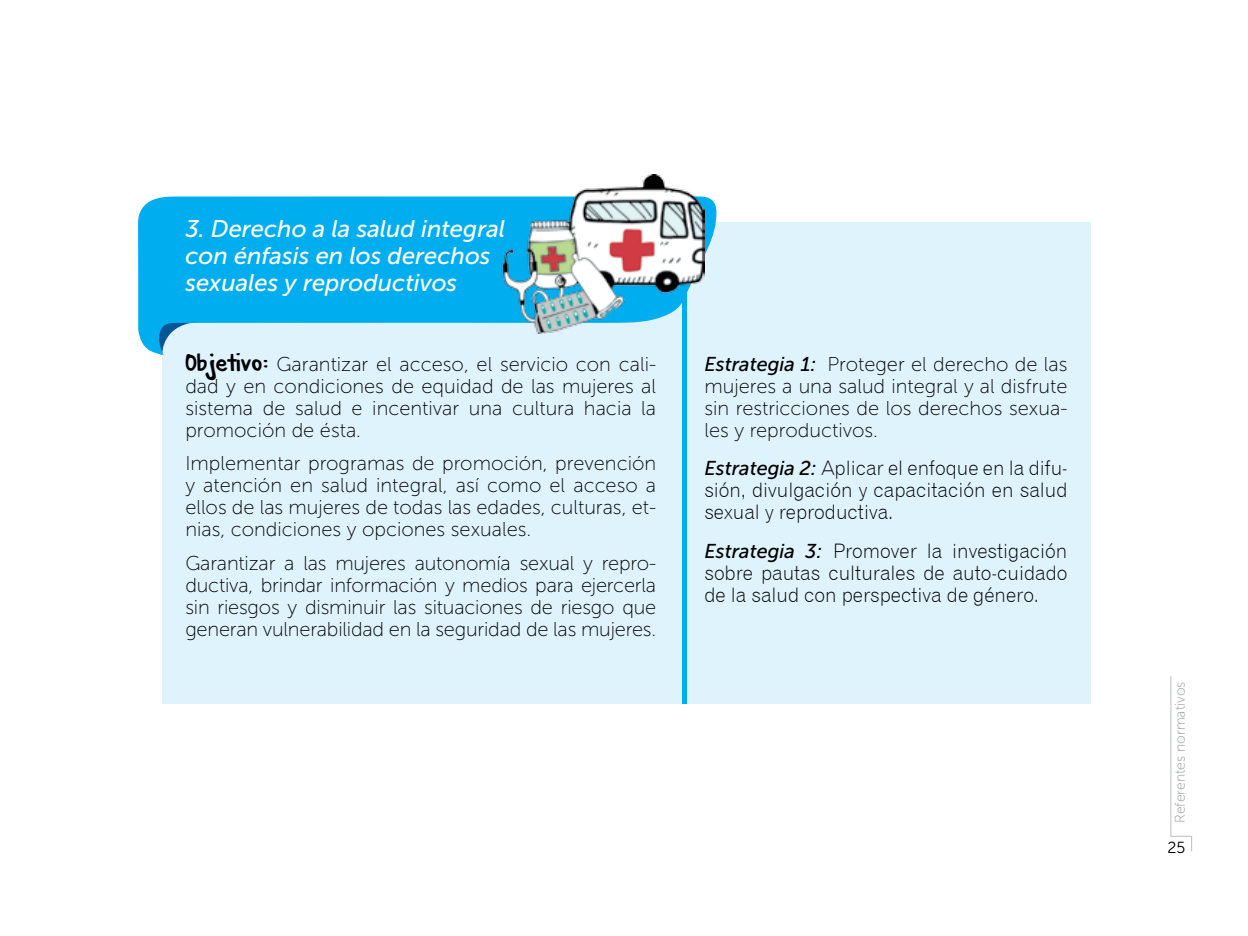
<style>
.page{position:relative;width:1248px;height:936px;background:#fff}
.page>*{position:absolute;margin:0;border:0;box-sizing:border-box;transform-origin:0 0}
.t1{font:italic 24px/27px "Museo Sans 500";color:#fff}
.t2{font:20px/22px "Museo Sans 100";color:#000;text-align:justify}
.t3{font:20px/22px "Gothic 720 BT Light B";color:#000;text-align:justify}
.t4{font:16px "Museo Sans 300";color:#000}
.t5{font:14px "Museo Sans 100";color:#939598}
.s1{font-family:"KG Shadowofthe Day";font-size:24px}
.s2{font-family:"Museo Sans 500";font-style:italic}
</style>
<div class="page">
<svg style="left:1170px;top:676px;width:22px;height:176px"></svg>
<div style="left:162px;top:222px;width:928px;height:481px;background:#dff3fd"></div>
<svg style="left:138px;top:196px;width:578px;height:159px;fill:#00aeef"></svg>
<hr style="left:682px;top:222px;width:4px;height:481px;background:#00aeef">
<img style="left:503px;top:175px;width:201px;height:158px">
<p class="t1" style="left:185px;top:216px;width:321px">3. Derecho a la salud integral con énfasis en los derechos sexuales y reproductivos</p>
<p class="t2" style="left:185px;top:353px;width:472px"><span class="s1">Objetivo:</span> Garantizar el acceso, el servicio con cali&shy;dad y en condiciones de equidad de las mujeres al sistema de salud e incentivar una cultura hacia la promoción de ésta.</p>
<p class="t2" style="left:185px;top:452px;width:472px">Implementar programas de promoción, prevención y atención en salud integral, así como el acceso a ellos de las mujeres de todas las edades, culturas, et&shy;nias, condiciones y opciones sexuales.</p>
<p class="t2" style="left:185px;top:552px;width:472px">Garantizar a las mujeres autonomía sexual y repro&shy;ductiva, brindar información y medios para ejercerla sin riesgos y disminuir las situaciones de riesgo que generan vulnerabilidad en la seguridad de las mujeres.</p>
<p class="t2" style="left:704px;top:353px;width:364px"><span class="s2">Estrategia 1:</span> Proteger el derecho de las mujeres a una salud integral y al disfrute sin restricciones de los derechos sexua&shy;les y reproductivos.</p>
<p class="t3" style="left:704px;top:457px;width:364px"><span class="s2">Estrategia 2:</span> Aplicar el enfoque en la difu&shy;sión, divulgación y capacitación en salud sexual y reproductiva.</p>
<p class="t3" style="left:704px;top:539px;width:364px"><span class="s2">Estrategia 3:</span> Promover la investigación sobre pautas culturales de auto-cuidado de la salud con perspectiva de género.</p>
<p class="t5" style="left:1172px;top:822px;width:143px;rotate:-90deg">Referentes normativos</p>
<p class="t4" style="left:1167px;top:838px;width:19px">25</p>
</div>
